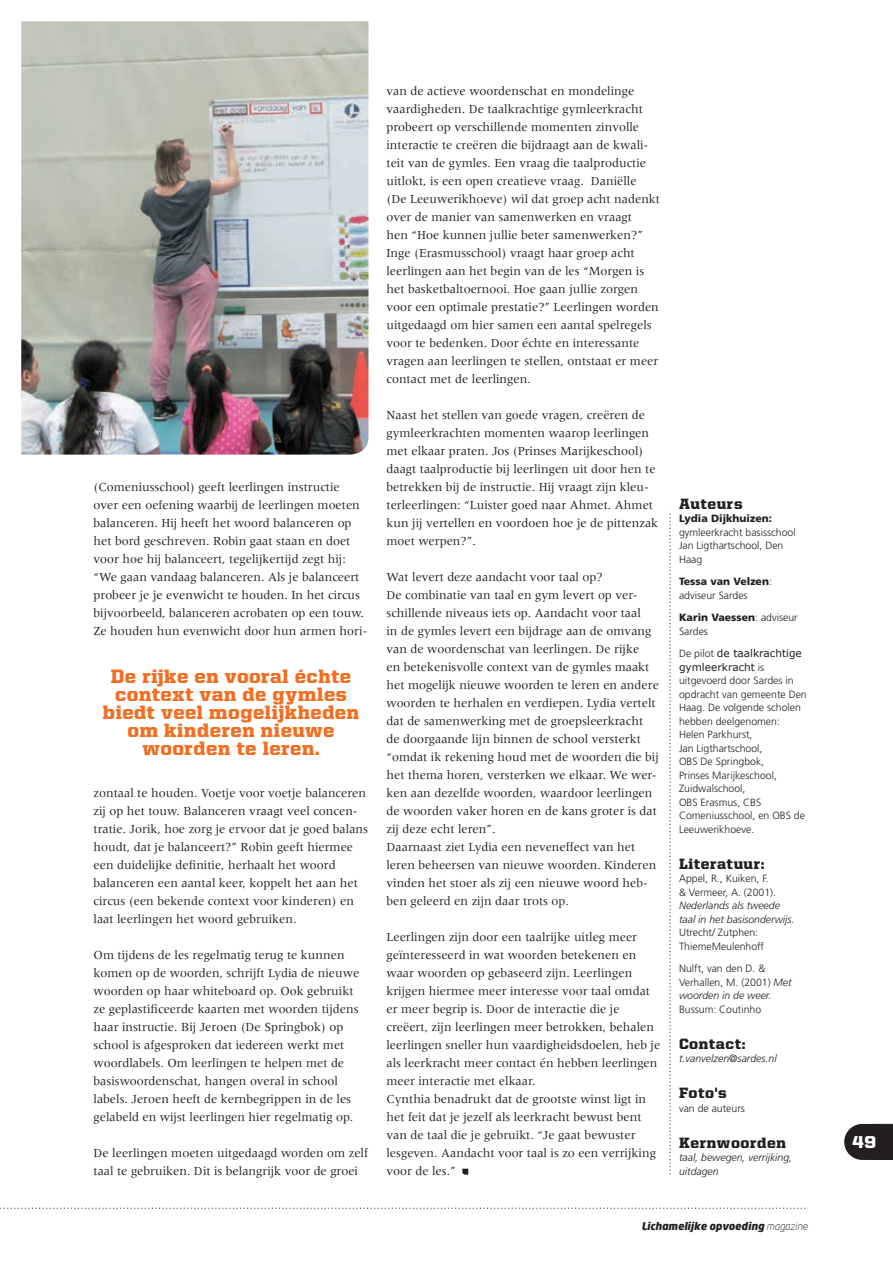
<style>
.page{position:relative;width:893px;height:1263px;background:#fff}
.page>*{position:absolute;margin:0;border:0;box-sizing:border-box;transform-origin:0 0}
.t1{font:900 19.5px/18px "United Serif Reg";letter-spacing:.03em;color:#f36e21;text-align:center}
.t2{font:900 17.25px "United Sans Reg";color:#fff}
.t3{font:900 15px "United Serif Reg";letter-spacing:.04em;color:#231f20}
.t4{font:12.75px/18px "Meridien LT Std";color:#231f20}
.t5{font:300 10.5px/13.5px "Frutiger LT Std";color:#231f20}
.t6{font:italic 300 10.5px/13.5px "Frutiger LT Std";color:#231f20}
.t7{font:10.5px/13.5px "Verdana";color:#231f20}
.t8{font:italic 900 10.5px "Neo Sans";color:#231f20}
.t9{font:900 10.5px "Frutiger LT Std";color:#231f20}
.s1{font-weight:900}
.s2{font-family:"Frutiger LT Std";font-weight:300}
.s3{font-style:normal}
.s4{font-style:italic}
.s5{font-weight:300}
</style>
<div class="page">
<svg style="left:669px;top:513px;width:2px;height:662px"></svg>
<svg style="left:462px;top:1169px;width:6px;height:6px"></svg>
<img style="left:21px;top:21px;width:347px;height:434px">
<svg style="left:844px;top:1124px;width:49px;height:36px"></svg>
<svg style="left:0;top:1207px;width:808px;height:2px"></svg>
<p class="t4" style="left:94px;top:477px;width:275px">(Comeniusschool) geeft leerlingen instructie over een oefening waarbij de leerlingen moeten balanceren. Hij heeft het woord balanceren op het bord geschreven. Robin gaat staan en doet voor hoe hij balanceert, tegelijkertijd zegt hij: “We gaan vandaag balanceren. Als je balanceert probeer je je evenwicht te houden. In het circus bijvoorbeeld, balanceren acrobaten op een touw.<br>Ze houden hun evenwicht door hun armen hori-</p>
<h1 class="t1" style="left:103px;top:666px;width:258px">De rijke en vooral échte context van de gymles biedt veel mogelijkheden om kinderen nieuwe woorden te leren.</h1>
<p class="t4" style="left:94px;top:783px;width:276px">zontaal te houden. Voetje voor voetje balanceren zij op het touw. Balanceren vraagt veel concen&shy;tratie. Jorik, hoe zorg je ervoor dat je goed balans houdt, dat je balanceert?” Robin geeft hiermee een duidelijke definitie, herhaalt het woord balanceren een aantal keer, koppelt het aan het circus (een bekende context voor kinderen) en laat leerlingen het woord gebruiken.</p>
<p class="t4" style="left:94px;top:945px;width:267px">Om tijdens de les regelmatig terug te kunnen komen op de woorden, schrijft Lydia de nieuwe woorden op haar whiteboard op. Ook gebruikt ze geplastificeerde kaarten met woorden tijdens haar instructie. Bij Jeroen (De Springbok) op school is afgesproken dat iedereen werkt met woordlabels. Om leerlingen te helpen met de basiswoordenschat, hangen overal in school labels. Jeroen heeft de kernbegrippen in de les gelabeld en wijst leerlingen hier regelmatig op.</p>
<p class="t4" style="left:94px;top:1143px;width:276px">De leerlingen moeten uitgedaagd worden om zelf taal te gebruiken. Dit is belangrijk voor de groei</p>
<p class="t4" style="left:386px;top:81px;width:275px">van de actieve woordenschat en mondelinge vaardigheden. De taalkrachtige gymleerkracht probeert op verschillende momenten zinvolle interactie te creëren die bijdraagt aan de kwali&shy;teit van de gymles. Een vraag die taalproductie uitlokt, is een open creatieve vraag. Daniëlle<br>(De Leeuwerikhoeve) wil dat groep acht nadenkt over de manier van samenwerken en vraagt<br>hen “Hoe kunnen jullie beter samenwerken?” Inge (Erasmusschool) vraagt haar groep acht leerlingen aan het begin van de les “Morgen is het basketbaltoernooi. Hoe gaan jullie zorgen voor een optimale prestatie?” Leerlingen worden uitgedaagd om hier samen een aantal spelregels voor te bedenken. Door échte en interessante vragen aan leerlingen te stellen, ontstaat er meer contact met de leerlingen.</p>
<p class="t4" style="left:386px;top:405px;width:273px">Naast het stellen van goede vragen, creëren de gymleerkrachten momenten waarop leerlingen met elkaar praten. Jos (Prinses Marijkeschool) daagt taalproductie bij leerlingen uit door hen te betrekken bij de instructie. Hij vraagt zijn kleu&shy;terleerlingen: “Luister goed naar Ahmet. Ahmet kun jij vertellen en voordoen hoe je de pittenzak moet werpen?”.</p>
<p class="t4" style="left:386px;top:567px;width:274px">Wat levert deze aandacht voor taal op?<br>De combinatie van taal en gym levert op ver&shy;schillende niveaus iets op. Aandacht voor taal<br>in de gymles levert een bijdrage aan de omvang van de woordenschat van leerlingen. De rijke<br>en betekenisvolle context van de gymles maakt het mogelijk nieuwe woorden te leren en andere woorden te herhalen en verdiepen. Lydia vertelt dat de samenwerking met de groepsleerkracht de doorgaande lijn binnen de school versterkt “omdat ik rekening houd met de woorden die bij het thema horen, versterken we elkaar. We wer&shy;ken aan dezelfde woorden, waardoor leerlingen de woorden vaker horen en de kans groter is dat zij deze echt leren”.<br>Daarnaast ziet Lydia een neveneffect van het leren beheersen van nieuwe woorden. Kinderen vinden het stoer als zij een nieuwe woord heb&shy;ben geleerd en zijn daar trots op.</p>
<p class="t4" style="left:386px;top:927px;width:275px">Leerlingen zijn door een taalrijke uitleg meer geïnteresseerd in wat woorden betekenen en waar woorden op gebaseerd zijn. Leerlingen krijgen hiermee meer interesse voor taal omdat er meer begrip is. Door de interactie die je creëert, zijn leerlingen meer betrokken, behalen leerlingen sneller hun vaardigheidsdoelen, heb je als leerkracht meer contact én hebben leerlingen meer interactie met elkaar.<br>Cynthia benadrukt dat de grootste winst ligt in het feit dat je jezelf als leerkracht bewust bent van de taal die je gebruikt. “Je gaat bewuster lesgeven. Aandacht voor taal is zo een verrijking voor de les.”</p>
<p class="t3" style="left:679px;top:495px;width:65px">Auteurs</p>
<p class="t9" style="left:679px;top:512px;width:95px">Lydia Dijkhuizen:</p>
<p class="t5" style="left:679px;top:525px;width:118px">gymleerkracht basisschool<br>Jan Ligthartschool, Den<br>Haag</p>
<p class="t5" style="left:679px;top:575px;width:94px"><span class="s1">Tessa van Velzen</span>: adviseur Sardes</p>
<p class="t5" style="left:679px;top:611px;width:120px"><span class="s1">Karin Vaessen</span>: adviseur<br>Sardes</p>
<p class="t7" style="left:679px;top:646px;width:124px"><span class="s2">De pilot</span> de taalkrachtige gymleerkracht <span class="s2">is</span></p>
<p class="t5" style="left:679px;top:674px;width:129px">uitgevoerd door Sardes in opdracht van gemeente Den<br>Haag. De volgende scholen hebben deelgenomen:<br>Helen Parkhurst,<br>Jan Ligthartschool,<br>OBS De Springbok,<br>Prinses Marijkeschool,<br>Zuidwalschool,<br>OBS Erasmus, CBS<br>Comeniusschool, en OBS de<br>Leeuwerikhoeve.</p>
<p class="t3" style="left:679px;top:855px;width:87px">Literatuur:</p>
<p class="t5" style="left:679px;top:872px;width:99px">Appel, R., Kuiken, F. &amp; Vermeer, A. (2001).</p>
<p class="t6" style="left:679px;top:899px;width:117px">Nederlands als tweede taal in het basisonderwijs<span class="s3">.<br>Utrecht/ Zutphen:<br>ThiemeMeulenhoff</span></p>
<p class="t5" style="left:679px;top:962px;width:114px">Nulft, van den D. &amp;<br>Verhallen, M. (2001) <span class="s4">Met woorden in de weer.</span></p>
<p class="t5" style="left:679px;top:1002px;width:84px">Bussum: Coutinho</p>
<p class="t3" style="left:679px;top:1035px;width:68px">Contact:</p>
<p class="t6" style="left:679px;top:1052px;width:99px">t.vanvelzen@sardes.nl</p>
<p class="t3" style="left:679px;top:1085px;width:49px">Foto's</p>
<p class="t5" style="left:679px;top:1101px;width:67px">van de auteurs</p>
<p class="t3" style="left:679px;top:1134px;width:108px">Kernwoorden</p>
<p class="t6" style="left:679px;top:1151px;width:115px">taal, bewegen, verrijking, uitdagen</p>
<p class="t8" style="left:641px;top:1219px;width:168px">Lichamelijke opvoeding <span class="s5">magazine</span></p>
<h2 class="t2" style="left:852px;top:1133px;width:25px">49</h2>
</div>
